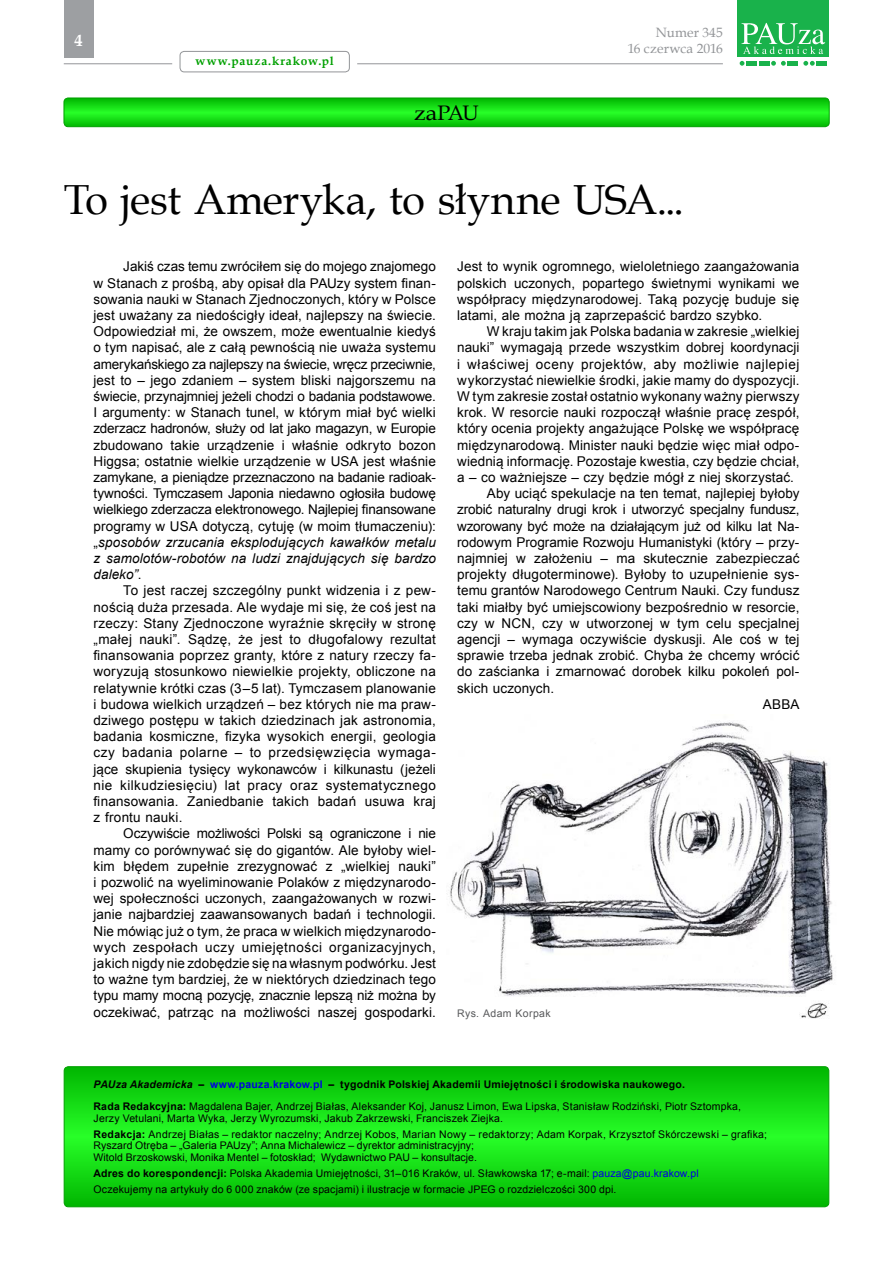
<style>
.page{position:relative;width:893px;height:1263px;background:#fff}
.page>*{position:absolute;margin:0;border:0;box-sizing:border-box;transform-origin:0 0}
.t1{font:42px "Book Antiqua";letter-spacing:-.01em;color:#000}
.t2{font:21px "Book Antiqua";letter-spacing:-.035em;color:#000;scale:1.1 1}
.t3{font:700 16.5px "Book Antiqua";color:#fff}
.t4{font:13.5px/16.2px "Arial";letter-spacing:.01em;color:#000;text-align:justify}
.t5{font:13.5px "Arial";letter-spacing:-.015em;color:#000}
.t6{font:13.5px "Arial";letter-spacing:.04em;color:#000}
.t7{font:13.5px "Arial";letter-spacing:-.02em;color:#000}
.t8{font:13.5px/16.2px "Book Antiqua";letter-spacing:.01em;color:#939598;text-align:right}
.t9{font:700 12px "Book Antiqua";letter-spacing:.07em;color:#00a000}
.t10{font:10.5px/15.8px "Arial";letter-spacing:.015em;color:#000}
.t11{font:10.5px "Arial";letter-spacing:.035em;color:#58595b}
.s1{font-style:italic}
.s2{font-weight:700;font-style:italic}
.s3{font-weight:700}
.s4{font-weight:700;color:#0000e1}
.s5{color:#0000e1}
</style>
<div class="page">
<hr style="left:357px;top:63px;width:366px;height:1px;background:#939598">
<div style="left:64px;top:0;width:30px;height:57px;background:#9d9fa2"></div>
<div style="left:180px;top:51px;width:170px;height:21px;border:1px solid #939598;border-radius:4px"></div>
<svg style="left:740px;top:61px;width:4px;height:5px"></svg>
<svg style="left:771px;top:61px;width:15px;height:5px"></svg>
<svg style="left:803px;top:61px;width:12px;height:5px"></svg>
<div style="left:746px;top:61px;width:11px;height:5px;background:#19b24b"></div>
<div style="left:759px;top:61px;width:11px;height:5px;background:#19b24b"></div>
<div style="left:787px;top:61px;width:11px;height:5px;background:#19b24b"></div>
<div style="left:816px;top:61px;width:11px;height:5px;background:#19b24b"></div>
<div style="left:737px;top:0;width:92px;height:56px;background:#19b24b"></div>
<svg style="left:741px;top:23px;width:84px;height:31px"></svg>
<hr style="left:64px;top:63px;width:108px;height:1px;background:#939598">
<svg style="left:64px;top:1067px;width:765px;height:140px;background:#14da14"></svg>
<div style="left:64px;top:1066px;width:765px;height:141px;border:1px solid #00a000;border-radius:4px"></div>
<svg style="left:64px;top:98px;width:765px;height:29px;background:#16de16"></svg>
<div style="left:64px;top:98px;width:765px;height:29px;border:1px solid #00a000;border-radius:4px"></div>
<img style="left:450px;top:722px;width:383px;height:274px">
<img style="left:799px;top:1003px;width:30px;height:16px">
<p class="t3" style="left:75px;top:30px;width:10px">4</p>
<p class="t9" style="left:196px;top:53px;width:140px">www.pauza.krakow.pl</p>
<h2 class="t2" style="left:414px;top:98px;width:60px">zaPAU</h2>
<p class="t8" style="left:628px;top:24px;width:97px">Numer 345<br>16 czerwca 2016</p>
<h1 class="t1" style="left:64px;top:170px;width:622px">To jest Ameryka, to słynne USA...</h1>
<p class="t4" style="left:94px;top:258px;width:344px;text-indent:30px">Jakiś czas temu zwróciłem się do mojego znajomego w Stanach z prośbą, aby opisał dla PAUzy system finan&shy;sowania nauki w Stanach Zjednoczonych, który w Polsce jest uważany za niedościgły ideał, najlepszy na świecie.<br>Odpowiedział mi, że owszem, może ewentualnie kiedyś o tym napisać, ale z całą pewnością nie uważa systemu amerykańskiego za najlepszy na świecie, wręcz przeciwnie, jest to – jego zdaniem – system bliski najgorszemu na świecie, przynajmniej jeżeli chodzi o badania podstawowe.<br>I argumenty: w Stanach tunel, w którym miał być wielki zderzacz hadronów, służy od lat jako magazyn, w Europie zbudowano takie urządzenie i właśnie odkryto bozon Higgsa; ostatnie wielkie urządzenie w USA jest właśnie zamykane, a pieniądze przeznaczono na badanie radioak&shy;tywności. Tymczasem Japonia niedawno ogłosiła budowę wielkiego zderzacza elektronowego. Najlepiej finansowane programy w USA dotyczą, cytuję (w moim tłumaczeniu): „<span class="s1">sposobów zrzucania eksplodujących kawałków metalu z samolotów-robotów na ludzi znajdujących się bardzo daleko”</span>.</p>
<p class="t4" style="left:94px;top:582px;width:344px;text-indent:30px">To jest raczej szczególny punkt widzenia i z pew&shy;nością duża przesada. Ale wydaje mi się, że coś jest na rzeczy: Stany Zjednoczone wyraźnie skręciły w stronę „małej nauki”. Sądzę, że jest to długofalowy rezultat finansowania poprzez granty, które z natury rzeczy fa&shy;woryzują stosunkowo niewielkie projekty, obliczone na relatywnie krótki czas (3–5 lat). Tymczasem planowanie i budowa wielkich urządzeń – bez których nie ma praw&shy;dziwego postępu w takich dziedzinach jak astronomia, badania kosmiczne, fizyka wysokich energii, geologia czy badania polarne – to przedsięwzięcia wymaga&shy;jące skupienia tysięcy wykonawców i kilkunastu (jeżeli nie kilkudziesięciu) lat pracy oraz systematycznego finansowania. Zaniedbanie takich badań usuwa kraj z frontu nauki.</p>
<p class="t4" style="left:94px;top:825px;width:344px;text-indent:30px">Oczywiście możliwości Polski są ograniczone i nie mamy co porównywać się do gigantów. Ale byłoby wiel&shy;kim błędem zupełnie zrezygnować z „wielkiej nauki” i pozwolić na wyeliminowanie Polaków z międzynarodo&shy;wej społeczności uczonych, zaangażowanych w rozwi&shy;janie najbardziej zaawansowanych badań i technologii.<br>Nie mówiąc już o tym, że praca w wielkich międzynarodo&shy;wych zespołach uczy umiejętności organizacyjnych, jakich nigdy nie zdobędzie się na własnym podwórku. Jest to ważne tym bardziej, że w niektórych dziedzinach tego typu mamy mocną pozycję, znacznie lepszą niż można by oczekiwać, patrząc na możliwości naszej gospodarki.</p>
<p class="t4" style="left:457px;top:258px;width:344px">Jest to wynik ogromnego, wieloletniego zaangażowania polskich uczonych, popartego świetnymi wynikami we współpracy międzynarodowej. Taką pozycję buduje się latami, ale można ją zaprzepaścić bardzo szybko.</p>
<p class="t4" style="left:487px;top:323px;width:314px">W kraju takim jak Polska badania w zakresie „wielkiej</p>
<p class="t4" style="left:457px;top:339px;width:344px">nauki” wymagają przede wszystkim dobrej koordynacji</p>
<p class="t6" style="left:457px;top:354px;width:344px">i właściwej oceny projektów, aby możliwie najlepiej</p>
<p class="t4" style="left:457px;top:372px;width:344px">wykorzystać niewielkie środki, jakie mamy do dyspozycji.</p>
<p class="t4" style="left:457px;top:388px;width:344px">W tym zakresie został ostatnio wykonany ważny pierwszy</p>
<p class="t4" style="left:457px;top:404px;width:344px">krok. W resorcie nauki rozpoczął właśnie pracę zespół,</p>
<p class="t4" style="left:457px;top:420px;width:344px">który ocenia projekty angażujące Polskę we współpracę</p>
<p class="t4" style="left:457px;top:437px;width:344px">międzynarodową. Minister nauki będzie więc miał odpo-</p>
<p class="t4" style="left:457px;top:453px;width:344px">wiednią informację. Pozostaje kwestia, czy będzie chciał,</p>
<p class="t4" style="left:457px;top:469px;width:338px">a – co ważniejsze – czy będzie mógł z niej skorzystać.</p>
<p class="t4" style="left:487px;top:485px;width:314px">Aby uciąć spekulacje na ten temat, najlepiej byłoby</p>
<p class="t5" style="left:457px;top:500px;width:344px">zrobić naturalny drugi krok i utworzyć specjalny fundusz,</p>
<p class="t7" style="left:457px;top:516px;width:344px">wzorowany być może na działającym już od kilku lat Na-</p>
<p class="t4" style="left:457px;top:534px;width:344px">rodowym Programie Rozwoju Humanistyki (który – przy-</p>
<p class="t4" style="left:457px;top:550px;width:344px">najmniej w założeniu – ma skutecznie zabezpieczać</p>
<p class="t4" style="left:457px;top:566px;width:344px">projekty długoterminowe). Byłoby to uzupełnienie sys-</p>
<p class="t4" style="left:457px;top:582px;width:344px">temu grantów Narodowego Centrum Nauki. Czy fundusz</p>
<p class="t4" style="left:457px;top:599px;width:344px">taki miałby być umiejscowiony bezpośrednio w resorcie,</p>
<p class="t4" style="left:457px;top:615px;width:344px">czy w NCN, czy w utworzonej w tym celu specjalnej</p>
<p class="t4" style="left:457px;top:631px;width:344px">agencji – wymaga oczywiście dyskusji. Ale coś w tej</p>
<p class="t4" style="left:457px;top:647px;width:344px">sprawie trzeba jednak zrobić. Chyba że chcemy wrócić</p>
<p class="t4" style="left:457px;top:663px;width:344px">do zaścianka i zmarnować dorobek kilku pokoleń pol-</p>
<p class="t4" style="left:457px;top:680px;width:98px">skich uczonych.</p>
<p class="t4" style="left:763px;top:696px;width:38px">ABBA</p>
<p class="t11" style="left:457px;top:1006px;width:95px">Rys. Adam Korpak</p>
<p class="t10" style="left:94px;top:1073px;width:649px;line-height:22.2px"><span class="s2">PAUza Akademicka</span> <span class="s3">–</span> <span class="s4">www.pauza.krakow.pl</span> <span class="s3">– tygodnik Polskiej Akademii Umiejętności i środowiska naukowego.<br>Rada Redakcyjna:</span> Magdalena Bajer, Andrzej Białas, Aleksander Koj, Janusz Limon, Ewa Lipska, Stanisław Rodziński, Piotr Sztompka,</p>
<p class="t10" style="left:94px;top:1110px;width:675px">Jerzy Vetulani, Marta Wyka, Jerzy Wyrozumski, Jakub Zakrzewski, Franciszek Ziejka.<br><span class="s3">Redakcja:</span> Andrzej Białas – redaktor naczelny; Andrzej Kobos, Marian Nowy – redaktorzy; Adam Korpak, Krzysztof Skórczewski – grafika;</p>
<p class="t10" style="left:94px;top:1140px;width:385px;line-height:11.6px">Ryszard Otręba – „Galeria PAUzy”; Anna Michalewicz – dyrektor administracyjny;<br>Witold Brzoskowski, Monika Mentel – fotoskład; Wydawnictwo PAU – konsultacje.</p>
<p class="t10" style="left:94px;top:1165px;width:607px"><span class="s3">Adres do korespondencji:</span> Polska Akademia Umiejętności, 31–016 Kraków, ul. Sławkowska 17; e-mail: <span class="s5">pauza@pau.krakow.pl<br></span>Oczekujemy na artykuły do 6 000 znaków (ze spacjami) i ilustracje w formacie JPEG o rozdzielczości 300 dpi.</p>
</div>
